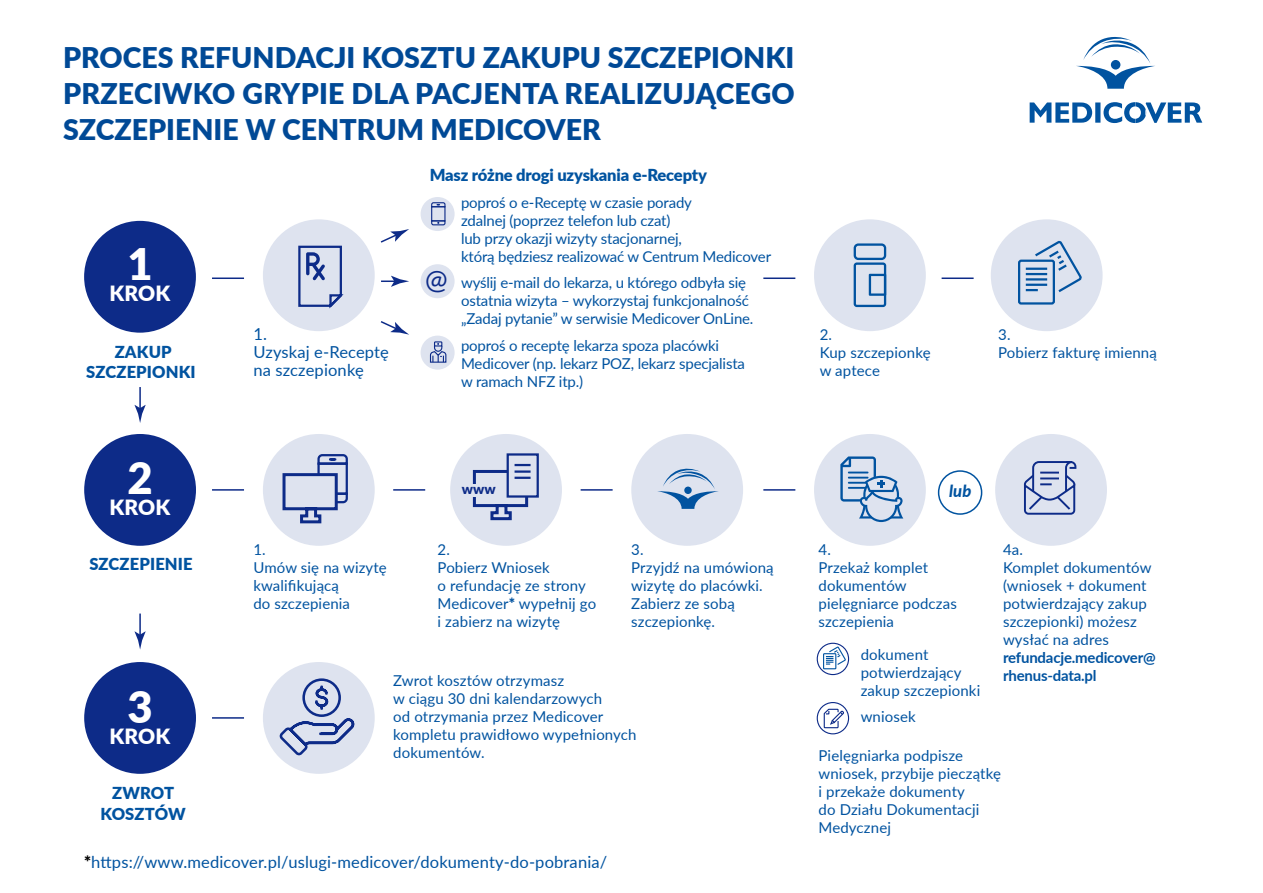
<style>
.page{position:relative;width:1263px;height:893px;background:#fff}
.page>*{position:absolute;margin:0;border:0;box-sizing:border-box;transform-origin:0 0}
.t1{font:900 43.5px "Lato";color:#fff}
.t2{font:900 28.5px/36px "Lato";color:#004996;text-align:justify}
.t3{font:27px "Lato";color:#0d2b88}
.t4{font:900 21px "Lato";letter-spacing:.01em;color:#fff}
.t5{font:16.5px/18px "Lato";letter-spacing:.01em;color:#0153a0}
.t6{font:900 16.5px/20.9px "Lato";letter-spacing:-.005em;color:#0153a0;text-align:center}
.t7{font:italic 800 16.5px "Lato";color:#0153a0}
.t8{font:15px/18px "Lato";letter-spacing:.01em;color:#0153a0}
.t9{font:15px/18px "Lato";letter-spacing:-.01em;color:#0153a0}
.t10{font:700 15px/18px "Lato";letter-spacing:-.015em;color:#0153a0}
.t11{font:900 13.8px "Lato";color:#0d2b88}
.s1{font-weight:900}
.s2{font-weight:900;color:#000}
</style>
<div class="page">
<div style="left:938px;top:470px;width:44px;height:45px;border:2px solid #0153a0;border-radius:50%"></div>
<svg style="left:1030px;top:102px;width:172px;height:21px"></svg>
<svg style="left:1076px;top:37px;width:79px;height:52px"></svg>
<div style="left:84px;top:221px;width:112px;height:112px;background:#0d2b88;border-radius:50%"></div>
<div style="left:84px;top:434px;width:112px;height:112px;background:#0d2b88;border-radius:50%"></div>
<div style="left:84px;top:662px;width:112px;height:112px;background:#0d2b88;border-radius:50%"></div>
<div style="left:263px;top:662px;width:112px;height:112px;background:#dee3ef;border-radius:50%"></div>
<hr style="left:139px;top:387px;width:2px;height:24px;background:#0d2b88">
<svg style="left:135px;top:405px;width:11px;height:18px"></svg>
<hr style="left:139px;top:614px;width:2px;height:23px;background:#0d2b88">
<svg style="left:135px;top:631px;width:11px;height:19px"></svg>
<hr style="left:212px;top:717px;width:32px;height:2px;background:#0d2b88">
<div style="left:263px;top:434px;width:112px;height:112px;background:#dee3ef;border-radius:50%"></div>
<hr style="left:212px;top:489px;width:32px;height:2px;background:#0d2b88">
<div style="left:263px;top:219px;width:112px;height:112px;background:#dee3ef;border-radius:50%"></div>
<hr style="left:212px;top:277px;width:32px;height:2px;background:#0d2b88">
<hr style="left:763px;top:277px;width:32px;height:2px;background:#0d2b88">
<div style="left:814px;top:219px;width:112px;height:112px;background:#dee3ef;border-radius:50%"></div>
<hr style="left:942px;top:277px;width:31px;height:2px;background:#0d2b88">
<div style="left:991px;top:219px;width:111px;height:112px;background:#dee3ef;border-radius:50%"></div>
<hr style="left:393px;top:489px;width:32px;height:2px;background:#0d2b88">
<div style="left:631px;top:434px;width:112px;height:112px;background:#dee3ef;border-radius:50%"></div>
<hr style="left:581px;top:489px;width:32px;height:2px;background:#0d2b88">
<div style="left:814px;top:434px;width:112px;height:112px;background:#dee3ef;border-radius:50%"></div>
<hr style="left:763px;top:489px;width:32px;height:2px;background:#0d2b88">
<div style="left:995px;top:434px;width:112px;height:112px;background:#dee3ef;border-radius:50%"></div>
<div style="left:421px;top:197px;width:34px;height:34px;background:#dee3ef;border-radius:50%"></div>
<div style="left:421px;top:264px;width:34px;height:34px;background:#dee3ef;border-radius:50%"></div>
<div style="left:421px;top:336px;width:34px;height:34px;background:#dee3ef;border-radius:50%"></div>
<svg style="left:380px;top:229px;width:29px;height:14px"></svg>
<svg style="left:380px;top:321px;width:29px;height:14px"></svg>
<svg style="left:381px;top:276px;width:28px;height:11px"></svg>
<svg style="left:840px;top:456px;width:63px;height:66px"></svg>
<svg style="left:854px;top:243px;width:32px;height:64px"></svg>
<div style="left:1018px;top:260px;width:37px;height:45px;border:2px solid #0153a0;border-radius:2px"></div>
<svg style="left:1026px;top:240px;width:56px;height:54px"></svg>
<div style="left:817px;top:643px;width:32px;height:32px;border:1px solid #0d2b88;border-radius:50%"></div>
<div style="left:823px;top:653px;width:13px;height:16px;border:1px solid #0153a0"></div>
<svg style="left:826px;top:646px;width:21px;height:20px"></svg>
<div style="left:817px;top:702px;width:32px;height:32px;border:1px solid #0d2b88;border-radius:50%"></div>
<svg style="left:823px;top:708px;width:22px;height:21px"></svg>
<svg style="left:1023px;top:461px;width:54px;height:54px"></svg>
<svg style="left:657px;top:468px;width:62px;height:41px"></svg>
<div style="left:317px;top:462px;width:31px;height:33px;border:2px solid #0d2b88"></div>
<svg style="left:317px;top:454px;width:31px;height:12px"></svg>
<svg style="left:282px;top:472px;width:66px;height:52px"></svg>
<div style="left:450px;top:434px;width:112px;height:112px;background:#dee3ef;border-radius:50%"></div>
<div style="left:507px;top:453px;width:32px;height:45px;background:#dee3ef;border:2px solid #0d2b88"></div>
<svg style="left:472px;top:464px;width:59px;height:57px"></svg>
<div style="left:458px;top:484px;width:42px;height:12px;background:#dee3ef"></div>
<svg style="left:298px;top:245px;width:46px;height:64px"></svg>
<div style="left:302px;top:678px;width:39px;height:39px;border:3px solid #0d2b88;border-radius:50%"></div>
<svg style="left:277px;top:684px;width:78px;height:74px"></svg>
<div style="left:431px;top:206px;width:14px;height:15px;border:1px solid #0d2b88"></div>
<svg style="left:431px;top:202px;width:15px;height:6px"></svg>
<svg style="left:431px;top:220px;width:15px;height:6px"></svg>
<svg style="left:429px;top:341px;width:18px;height:22px"></svg>
<h2 class="t2" style="left:63px;top:38px;width:733px">PROCES REFUNDACJI KOSZTU ZAKUPU SZCZEPIONKI PRZECIWKO GRYPIE DLA PACJENTA REALIZUJĄCEGO SZCZEPIENIE W CENTRUM MEDICOVER</h2>
<h1 class="t1" style="left:127px;top:231px;width:27px">1</h1>
<h3 class="t4" style="left:110px;top:277px;width:62px">KROK</h3>
<p class="t6" style="left:86px;top:340px;width:111px">ZAKUP<br>SZCZEPIONKI</p>
<p class="t5" style="left:253px;top:325px;width:137px">1.<br>Uzyskaj e-Receptę na szczepionkę</p>
<p class="t6" style="left:430px;top:164px;width:279px">Masz różne drogi uzyskania e-Recepty</p>
<p class="t9" style="left:461px;top:193px;width:312px;text-indent:-31px">• poproś o e-Receptę w czasie porady<br>zdalnej (poprzez telefon lub czat)<br>lub przy okazji wizyty stacjonarnej,<br>którą będziesz realizować w Centrum Medicover</p>
<p class="t9" style="left:461px;top:273px;width:294px;text-indent:-31px">• wyślij e-mail do lekarza, u którego odbyła się ostatnia wizyta – wykorzystaj funkcjonalność „Zadaj pytanie” w serwisie Medicover OnLine.</p>
<p class="t9" style="left:461px;top:336px;width:285px;text-indent:-31px">• poproś o receptę lekarza spoza placówki<br>Medicover (np. lekarz POZ, lekarz specjalista w ramach NFZ itp.)</p>
<h3 class="t3" style="left:425px;top:259px;width:24px">@</h3>
<p class="t8" style="left:820px;top:325px;width:112px">2.<br>Kup szczepionkę w aptece</p>
<p class="t8" style="left:998px;top:325px;width:160px">3.<br>Pobierz fakturę imienną</p>
<h1 class="t1" style="left:127px;top:445px;width:27px">2</h1>
<h3 class="t4" style="left:110px;top:491px;width:62px">KROK</h3>
<p class="t6" style="left:89px;top:553px;width:105px">SZCZEPIENIE</p>
<h1 class="t1" style="left:127px;top:674px;width:27px">3</h1>
<h3 class="t4" style="left:110px;top:720px;width:62px">KROK</h3>
<p class="t6" style="left:100px;top:782px;width:87px">ZWROT<br>KOSZTÓW</p>
<p class="t8" style="left:253px;top:540px;width:135px">1.<br>Umów się na wizytę kwalifikującą<br>do szczepienia</p>
<p class="t11" style="left:462px;top:478px;width:36px">www</p>
<p class="t8" style="left:438px;top:540px;width:160px">2.<br>Pobierz Wniosek<br>o refundację ze strony<br>Medicover<span class="s1">*</span> wypełnij go i zabierz na wizytę</p>
<p class="t8" style="left:631px;top:540px;width:144px">3.<br>Przyjdź na umówioną wizytę do placówki.<br>Zabierz ze sobą szczepionkę.</p>
<p class="t8" style="left:393px;top:670px;width:245px">Zwrot kosztów otrzymasz<br>w ciągu 30 dni kalendarzowych<br>od otrzymania przez Medicover kompletu prawidłowo wypełnionych dokumentów.</p>
<p class="t5" style="left:84px;top:852px;width:525px"><span class="s2">*</span>https://www.medicover.pl/uslugi-medicover/dokumenty-do-pobrania/</p>
<p class="t7" style="left:949px;top:479px;width:24px">lub</p>
<p class="t8" style="left:818px;top:540px;width:140px">4.<br>Przekaż komplet dokumentów pielęgniarce podczas szczepienia</p>
<p class="t8" style="left:861px;top:644px;width:121px">dokument potwierdzający zakup szczepionki</p>
<p class="t8" style="left:861px;top:707px;width:57px">wniosek</p>
<p class="t8" style="left:1003px;top:540px;width:150px">4a.<br>Komplet dokumentów (wniosek + dokument potwierdzający zakup szczepionki) możesz wysłać na adres</p>
<p class="t10" style="left:1003px;top:648px;width:154px">refundacje.medicover@ rhenus-data.pl</p>
<p class="t8" style="left:818px;top:745px;width:184px">Pielęgniarka podpisze wniosek, przybije pieczątkę i przekaże dokumenty<br>do Działu Dokumentacji<br>Medycznej</p>
</div>
